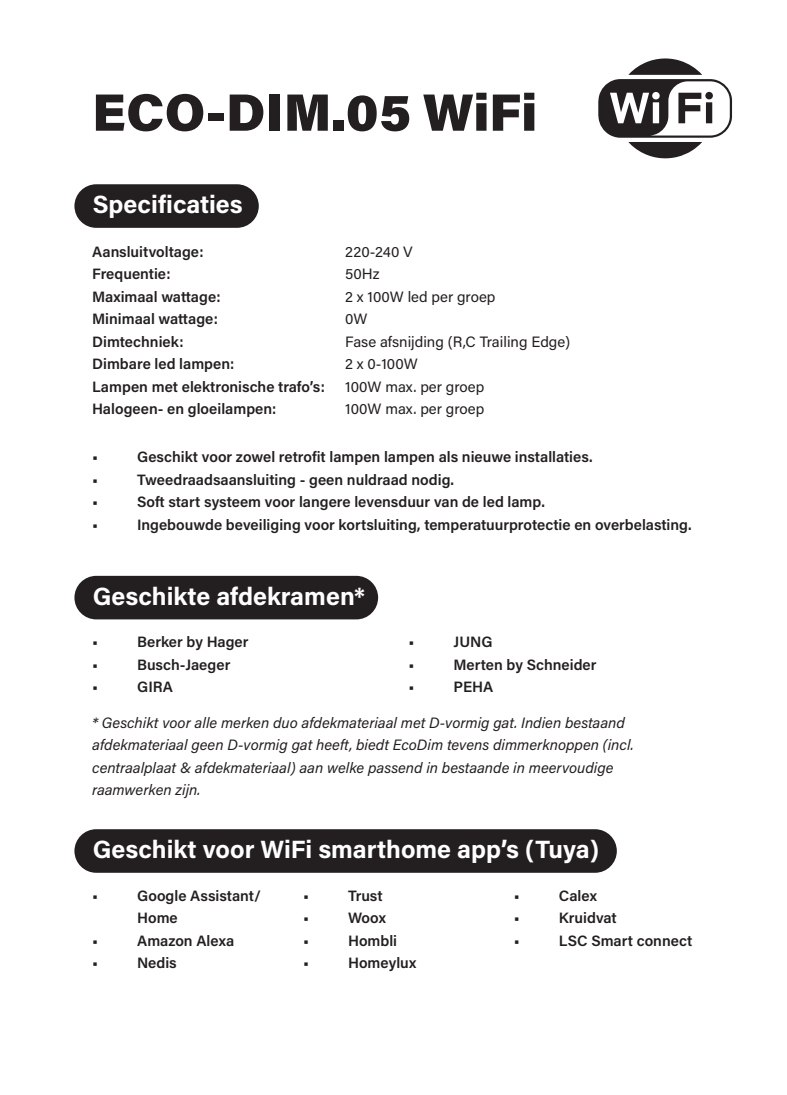
<style>
.page{position:relative;width:787px;height:1095px;background:#fff}
.page>*{position:absolute;margin:0;border:0;box-sizing:border-box;transform-origin:0 0}
.t1{font:900 52.5px "Acumin Pro";color:#231f20}
.t2{font:700 25px "Acumin Pro";color:#fff}
.t3{font:600 15px/22.5px "Acumin Pro";color:#231f20}
.t4{font:italic 15px/22.5px "Acumin Pro";color:#231f20}
.t5{font:15px/22.5px "Acumin Pro";color:#231f20}
</style>
<div class="page">
<div style="left:74px;top:184px;width:185px;height:44px;background:#231f20;border-radius:22px"></div>
<div style="left:74px;top:576px;width:304px;height:43px;background:#231f20;border-radius:22px"></div>
<svg style="left:598px;top:58px;width:134px;height:100px"></svg>
<div style="left:705px;top:92px;width:8px;height:7px;background:#231f20;border-radius:50%"></div>
<div style="left:74px;top:829px;width:543px;height:44px;background:#231f20;border-radius:22px"></div>
<h1 class="t1" style="left:92px;top:75px;width:446px">ECO-DIM.05 WiFi</h1>
<h2 class="t2" style="left:93px;top:187px;width:152px">Specificaties</h2>
<p class="t3" style="left:92px;top:239px;width:234px">Aansluitvoltage:<br>Frequentie:<br>Maximaal wattage:<br>Minimaal wattage:<br>Dimtechniek:<br>Dimbare led lampen:<br>Lampen met elektronische trafo’s:<br>Halogeen- en gloeilampen:</p>
<p class="t5" style="left:345px;top:239px;width:226px">220-240 V<br>50Hz<br>2 x 100W led per groep<br>0W<br>Fase afsnijding (R,C Trailing Edge)<br>2 x 0-100W<br>100W max. per groep<br>100W max. per groep</p>
<p class="t3" style="left:92px;top:445px;width:8px">•</p>
<p class="t3" style="left:137px;top:445px;width:457px">Geschikt voor zowel retrofit lampen lampen als nieuwe installaties.</p>
<p class="t3" style="left:92px;top:467px;width:8px">•</p>
<p class="t3" style="left:137px;top:467px;width:318px">Tweedraadsaansluiting - geen nuldraad nodig.</p>
<p class="t3" style="left:92px;top:490px;width:8px">•</p>
<p class="t3" style="left:137px;top:490px;width:409px">Soft start systeem voor langere levensduur van de led lamp.</p>
<p class="t3" style="left:92px;top:512px;width:8px">•</p>
<p class="t3" style="left:137px;top:512px;width:556px">Ingebouwde beveiliging voor kortsluiting, temperatuurprotectie en overbelasting.</p>
<h2 class="t2" style="left:93px;top:578px;width:274px">Geschikte afdekramen*</h2>
<p class="t3" style="left:92px;top:630px;width:8px">•</p>
<p class="t3" style="left:137px;top:630px;width:113px">Berker by Hager</p>
<p class="t3" style="left:92px;top:653px;width:8px">•</p>
<p class="t3" style="left:137px;top:653px;width:95px">Busch-Jaeger</p>
<p class="t3" style="left:92px;top:675px;width:8px">•</p>
<p class="t3" style="left:137px;top:675px;width:37px">GIRA</p>
<p class="t3" style="left:408px;top:630px;width:8px">•</p>
<p class="t3" style="left:453px;top:630px;width:41px">JUNG</p>
<p class="t3" style="left:408px;top:653px;width:8px">•</p>
<p class="t3" style="left:453px;top:653px;width:144px">Merten by Schneider</p>
<p class="t3" style="left:408px;top:675px;width:8px">•</p>
<p class="t3" style="left:453px;top:675px;width:41px">PEHA</p>
<p class="t4" style="left:92px;top:711px;width:543px">* Geschikt voor alle merken duo afdekmateriaal met D-vormig gat. Indien bestaand afdekmateriaal geen D-vormig gat heeft, biedt EcoDim tevens dimmerknoppen (incl. centraalplaat &amp; afdekmateriaal) aan welke passend in bestaande in meervoudige raamwerken zijn.</p>
<h2 class="t2" style="left:93px;top:832px;width:508px">Geschikt voor WiFi smarthome app’s (Tuya)</h2>
<p class="t3" style="left:92px;top:884px;width:8px">•</p>
<p class="t3" style="left:137px;top:884px;width:125px">Google Assistant/<br>Home</p>
<p class="t3" style="left:92px;top:929px;width:8px">•</p>
<p class="t3" style="left:137px;top:929px;width:99px">Amazon Alexa</p>
<p class="t3" style="left:92px;top:951px;width:8px">•</p>
<p class="t3" style="left:137px;top:951px;width:41px">Nedis</p>
<p class="t3" style="left:514px;top:884px;width:8px">•</p>
<p class="t3" style="left:559px;top:884px;width:39px">Calex</p>
<p class="t3" style="left:514px;top:906px;width:8px">•</p>
<p class="t3" style="left:559px;top:906px;width:59px">Kruidvat</p>
<p class="t3" style="left:514px;top:929px;width:8px">•</p>
<p class="t3" style="left:559px;top:929px;width:135px">LSC Smart connect</p>
<p class="t3" style="left:303px;top:884px;width:8px">•</p>
<p class="t3" style="left:348px;top:884px;width:36px">Trust</p>
<p class="t3" style="left:303px;top:906px;width:8px">•</p>
<p class="t3" style="left:348px;top:906px;width:39px">Woox</p>
<p class="t3" style="left:303px;top:929px;width:8px">•</p>
<p class="t3" style="left:348px;top:929px;width:51px">Hombli</p>
<p class="t3" style="left:303px;top:951px;width:8px">•</p>
<p class="t3" style="left:348px;top:951px;width:70px">Homeylux</p>
</div>
